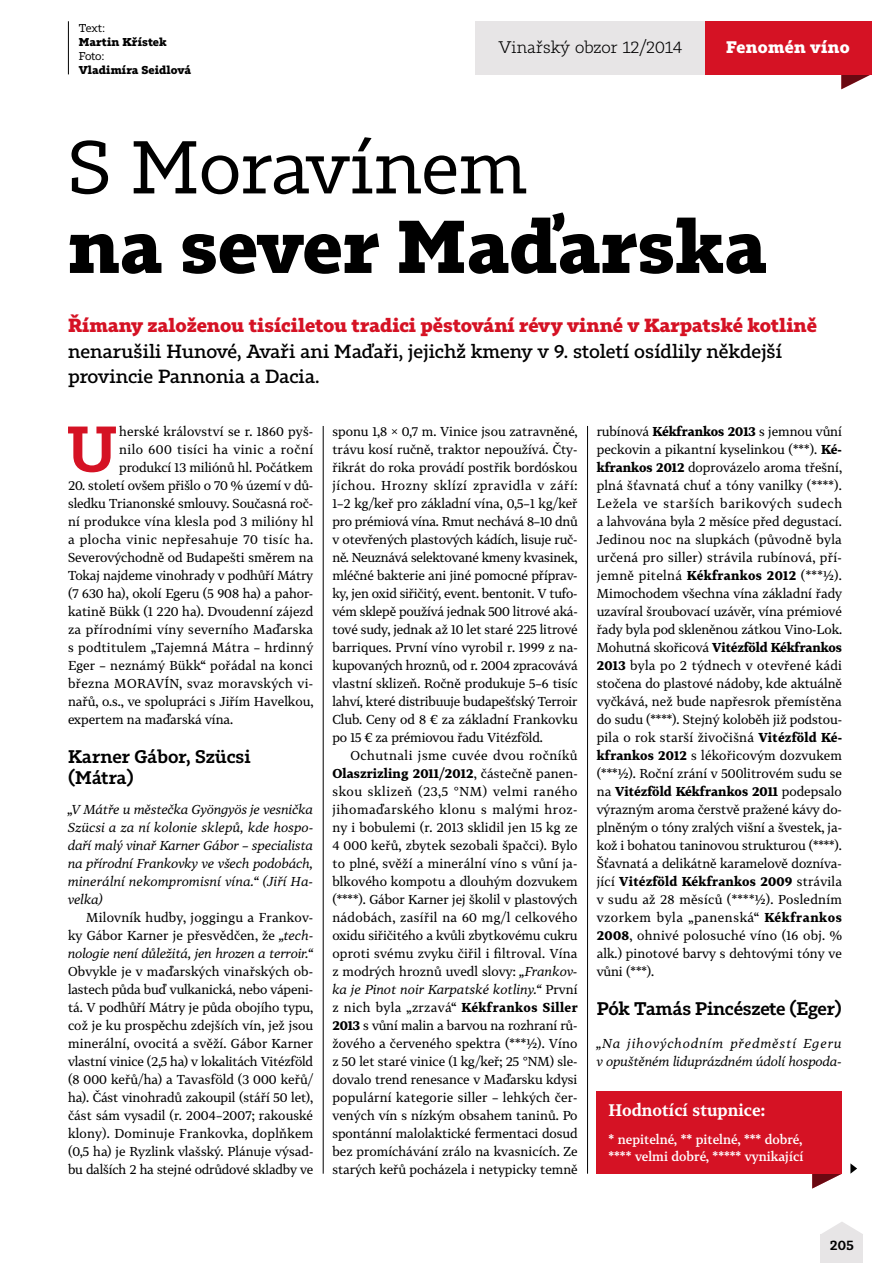
<style>
.page{position:relative;width:893px;height:1263px;background:#fff}
.page>*{position:absolute;margin:0;border:0;box-sizing:border-box;transform-origin:0 0}
.t1{font:700 73.5px "Tabac Slab";letter-spacing:-.01em;color:#000}
.t2{font:73.5px "Tabac Slab";color:#000}
.t3{font:600 63.45px "Tabac Slab";color:#d51224}
.t4{font:500 18.75px/25.5px "Tabac Slab";color:#000}
.t5{font:700 18.75px "Tabac Slab";letter-spacing:-.005em;color:#d51224}
.t6{font:600 18px/21px "Tabac Slab";letter-spacing:-.01em;color:#000}
.t7{font:300 16.5px "Tabac Slab";color:#000}
.t8{font:600 16.5px "Tabac G3";color:#fff}
.t9{font:700 16.5px "Tabac Slab";letter-spacing:.02em;color:#fff}
.t10{font:600 13.5px "Tabac Slab";color:#000}
.t11{font:12.75px/18px "Tabac G3";color:#000;text-align:justify}
.t12{font:italic 12.75px/18px "Tabac G3";letter-spacing:.015em;color:#000;text-align:justify}
.t13{font:500 12.75px/17.2px "Tabac G3";color:#fff}
.t14{font:700 11.25px "Tabac Slab";letter-spacing:.01em;color:#000}
.t15{font:11.25px "Tabac Slab";letter-spacing:-.03em;color:#000}
.s1{font-style:italic}
.s2{font-weight:700}
</style>
<div class="page">
<div style="left:476px;top:21px;width:229px;height:53px;background:#e7e5e6"></div>
<svg style="left:841px;top:74px;width:30px;height:15px"></svg>
<div style="left:705px;top:21px;width:166px;height:53px;background:#d51224"></div>
<div style="left:821px;top:1234px;width:42px;height:29px;background:#e7e5e6"></div>
<svg style="left:822px;top:1222px;width:40px;height:12px"></svg>
<hr style="left:587px;top:426px;width:1px;height:748px;background:#000">
<hr style="left:323px;top:426px;width:1px;height:748px;background:#000">
<svg style="left:850px;top:1163px;width:7px;height:11px"></svg>
<svg style="left:812px;top:1174px;width:30px;height:14px"></svg>
<div style="left:597px;top:1091px;width:245px;height:83px;background:#d51224"></div>
<hr style="left:68px;top:21px;width:1px;height:53px;background:#000">
<p class="t15" style="left:79px;top:21px;width:28px">Text:</p>
<p class="t14" style="left:79px;top:35px;width:90px">Martin Křístek</p>
<p class="t15" style="left:79px;top:49px;width:27px">Foto:</p>
<p class="t14" style="left:79px;top:63px;width:114px">Vladimíra Seidlová</p>
<p class="t7" style="left:498px;top:37px;width:185px">Vinařský obzor 12/2014</p>
<p class="t9" style="left:726px;top:37px;width:125px">Fenomén víno</p>
<h1 class="t2" style="left:68px;top:123px;width:461px">S Moravínem</h1>
<h1 class="t1" style="left:68px;top:201px;width:701px">na sever Maďarska</h1>
<h3 class="t5" style="left:68px;top:314px;width:750px">Římany založenou tisíciletou tradici pěstování révy vinné v Karpatské kotlině</h3>
<h3 class="t4" style="left:68px;top:339px;width:716px">nenarušili Hunové, Avaři ani Maďaři, jejichž kmeny v 9. století osídlily někdejší provincie Pannonia a Dacia.</h3>
<h2 class="t3" style="left:67px;top:410px;width:52px">U</h2>
<p class="t11" style="left:119px;top:422px;width:196px">herské království se r. 1860 pyš&shy;nilo 600 tisíci ha vinic a roční produkcí 13 miliónů hl. Počátkem</p>
<p class="t11" style="left:68px;top:476px;width:247px">20. století ovšem přišlo o 70 % území v dů&shy;sledku Trianonské smlouvy. Současná roč&shy;ní produkce vína klesla pod 3 milióny hl a plocha vinic nepřesahuje 70 tisíc ha.<br>Severovýchodně od Budapešti směrem na Tokaj najdeme vinohrady v podhůří Mátry (7 630 ha), okolí Egeru (5 908 ha) a pahor&shy;katině Bükk (1 220 ha). Dvoudenní zájezd za přírodními víny severního Maďarska s podtitulem „Tajemná Mátra – hrdinný Eger – neznámý Bükk“ pořádal na konci března MORAVÍN, svaz moravských vi&shy;nařů, o.s., ve spolupráci s Jiřím Havelkou, expertem na maďarská vína.</p>
<h3 class="t6" style="left:68px;top:746px;width:184px">Karner Gábor, Szücsi (Mátra)</h3>
<p class="t12" style="left:68px;top:800px;width:247px">„V Mátře u městečka Gyöngyös je vesnička Szücsi a za ní kolonie sklepů, kde hospo&shy;daří malý vinař Karner Gábor – specialista na přírodní Frankovky ve všech podobách, minerální nekompromisní vína.“ (Jiří Ha&shy;velka)</p>
<p class="t11" style="left:68px;top:908px;width:247px;text-indent:18px">Milovník hudby, joggingu a Frankov&shy;ky Gábor Karner je přesvědčen, že <span class="s1">„tech&shy;nologie není důležitá, jen hrozen a terroir.“</span></p>
<p class="t11" style="left:68px;top:962px;width:247px">Obvykle je v maďarských vinařských ob&shy;lastech půda buď vulkanická, nebo vápeni&shy;tá. V podhůří Mátry je půda obojího typu, což je ku prospěchu zdejších vín, jež jsou minerální, ovocitá a svěží. Gábor Karner vlastní vinice (2,5 ha) v lokalitách Vitézföld (8 000 keřů/ha) a Tavasföld (3 000 keřů/ ha). Část vinohradů zakoupil (stáří 50 let), část sám vysadil (r. 2004–2007; rakouské klony). Dominuje Frankovka, doplňkem (0,5 ha) je Ryzlink vlašský. Plánuje výsad&shy;bu dalších 2 ha stejné odrůdové skladby ve</p>
<p class="t11" style="left:597px;top:422px;width:247px">rubínová <span class="s2">Kékfrankos 2013</span> s jemnou vůní peckovin a pikantní kyselinkou (***). <span class="s2">Ké&shy;kfrankos 2012</span> doprovázelo aroma třešní, plná šťavnatá chuť a tóny vanilky (****).<br>Ležela ve starších barikových sudech a lahvována byla 2 měsíce před degustací.<br>Jedinou noc na slupkách (původně byla určená pro siller) strávila rubínová, pří&shy;jemně pitelná <span class="s2">Kékfrankos 2012</span> (***½).<br>Mimochodem všechna vína základní řady uzavíral šroubovací uzávěr, vína prémiové řady byla pod skleněnou zátkou Vino-Lok.<br>Mohutná skořicová <span class="s2">Vitézföld Kékfrankos 2013</span> byla po 2 týdnech v otevřené kádi stočena do plastové nádoby, kde aktuálně vyčkává, než bude napřesrok přemístěna do sudu (****). Stejný koloběh již podstou&shy;pila o rok starší živočišná <span class="s2">Vitézföld Ké&shy;kfrankos 2012</span> s lékořicovým dozvukem (***½). Roční zrání v 500litrovém sudu se na <span class="s2">Vitézföld Kékfrankos 2011</span> podepsalo výrazným aroma čerstvě pražené kávy do&shy;plněným o tóny zralých višní a švestek, ja&shy;kož i bohatou taninovou strukturou (****).<br>Šťavnatá a delikátně karamelově dozníva&shy;jící <span class="s2">Vitézföld Kékfrankos 2009</span> strávila v sudu až 28 měsíců (****½). Posledním vzorkem byla „panenská“ <span class="s2">Kékfrankos 2008</span>, ohnivé polosuché víno (16 obj. % alk.) pinotové barvy s dehtovými tóny ve vůni (***).</p>
<h3 class="t6" style="left:597px;top:998px;width:247px">Pók Tamás Pincészete (Eger)</h3>
<p class="t12" style="left:597px;top:1034px;width:247px">„Na jihovýchodním předměstí Egeru v opuštěném liduprázdném údolí hospoda-</p>
<p class="t8" style="left:608px;top:1099px;width:158px">Hodnotící stupnice:</p>
<p class="t13" style="left:608px;top:1131px;width:196px">* nepitelné, ** pitelné, *** dobré, **** velmi dobré, ***** vynikající</p>
<p class="t11" style="left:332px;top:422px;width:247px">sponu 1,8 × 0,7 m. Vinice jsou zatravněné, trávu kosí ručně, traktor nepoužívá. Čty&shy;řikrát do roka provádí postřik bordóskou jíchou. Hrozny sklízí zpravidla v září:<br>1–2 kg/keř pro základní vína, 0,5–1 kg/keř pro prémiová vína. Rmut nechává 8–10 dnů v otevřených plastových kádích, lisuje ruč&shy;ně. Neuznává selektované kmeny kvasinek, mléčné bakterie ani jiné pomocné příprav&shy;ky, jen oxid siřičitý, event. bentonit. V tufo&shy;vém sklepě používá jednak 500 litrové aká&shy;tové sudy, jednak až 10 let staré 225 litrové barriques. První víno vyrobil r. 1999 z na&shy;kupovaných hroznů, od r. 2004 zpracovává vlastní sklizeň. Ročně produkuje 5–6 tisíc lahví, které distribuuje budapešťský Terroir Club. Ceny od 8 € za základní Frankovku po 15 € za prémiovou řadu Vitézföld.</p>
<p class="t11" style="left:332px;top:746px;width:247px;text-indent:18px">Ochutnali jsme cuvée dvou ročníků <span class="s2">Olaszrizling 2011/2012</span>, částečně panen&shy;skou sklizeň (23,5 °NM) velmi raného jihomaďarského klonu s malými hroz&shy;ny i bobulemi (r. 2013 sklidil jen 15 kg ze 4 000 keřů, zbytek sezobali špačci). Bylo to plné, svěží a minerální víno s vůní ja&shy;blkového kompotu a dlouhým dozvukem (****). Gábor Karner jej školil v plastových nádobách, zasířil na 60 mg/l celkového oxidu siřičitého a kvůli zbytkovému cukru oproti svému zvyku čiřil i filtroval. Vína z modrých hroznů uvedl slovy: <span class="s1">„Frankov&shy;ka je Pinot noir Karpatské kotliny.“</span> První z nich byla „zrzavá“ <span class="s2">Kékfrankos Siller 2013</span> s vůní malin a barvou na rozhraní rů&shy;žového a červeného spektra (***½). Víno z 50 let staré vinice (1 kg/keř; 25 °NM) sle&shy;dovalo trend renesance v Maďarsku kdysi populární kategorie siller – lehkých čer&shy;vených vín s nízkým obsahem taninů. Po spontánní malolaktické fermentaci dosud bez promíchávání zrálo na kvasnicích. Ze starých keřů pocházela i netypicky temně</p>
<p class="t10" style="left:830px;top:1237px;width:25px">205</p>
</div>
